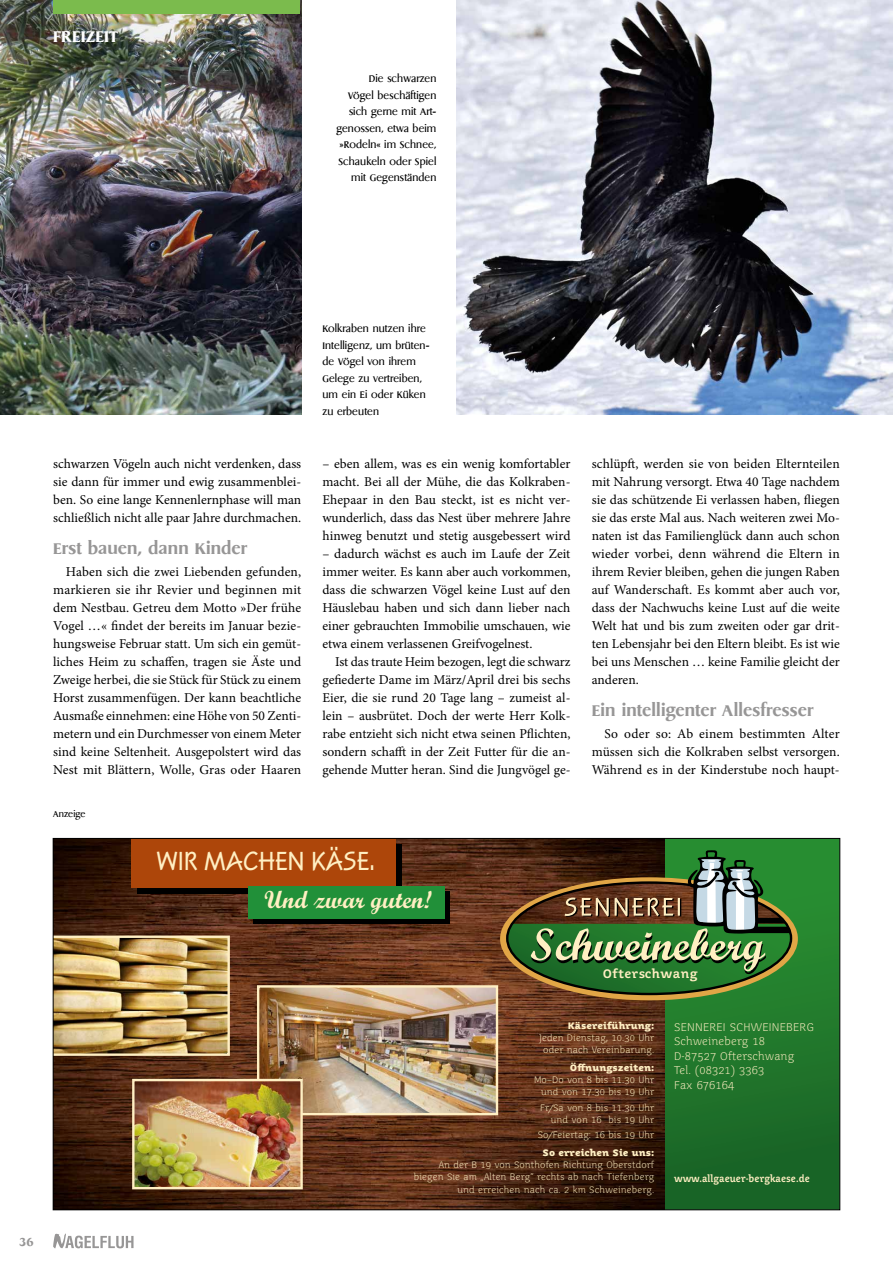
<style>
.page{position:relative;width:893px;height:1263px;background:#fff}
.page>*{position:absolute;margin:0;border:0;box-sizing:border-box;transform-origin:0 0}
.t1{font:700 27.15px "Squire D";letter-spacing:.02em;color:#ffefc3}
.t2{font:700 24.9px "Script";color:#ffefc3}
.t3{font:19.5px "Dragon Serial Xbold";letter-spacing:.005em;color:#979696}
.t4{font:19.5px "Dragon Serial Xbold";letter-spacing:.015em;color:#fff}
.t5{font:15px "Dragon Serial Xbold";color:#979696}
.t6{font:13.5px/18px "Minion Pro";color:#000;text-align:justify}
.t7{font:12px/16.5px "Dragon Serial";letter-spacing:.01em;color:#000}
.t8{font:500 12px "Juvenis";letter-spacing:.04em;color:#ffefc3}
.t9{font:300 10.8px/14.4px "Juvenis";letter-spacing:.01em;color:#ffefc3}
.t10{font:10.5px "Dragon Serial";letter-spacing:.01em;color:#000}
.t11{font:500 9.6px "Juvenis";letter-spacing:.01em;color:#ffefc3;scale:.9 1}
.t12{font:300 9.15px/12.1px "Juvenis";letter-spacing:.01em;color:#ffefc3;text-align:right}
.t13{font:500 9.15px "Juvenis";letter-spacing:.01em;color:#ffefc3}
</style>
<div class="page">
<svg style="left:53px;top:1233px;width:81px;height:15px"></svg>
<img style="left:0;top:0;width:301px;height:414px">
<img style="left:456px;top:0;width:437px;height:415px">
<div style="left:53px;top:0;width:247px;height:13px;background:#7bbb4d"></div>
<svg style="left:664px;top:840px;width:174px;height:368px"></svg>
<img style="left:55px;top:840px;width:609px;height:368px">
<svg style="left:500px;top:877px;width:298px;height:123px"></svg>
<svg style="left:507px;top:850px;width:284px;height:144px"></svg>
<img style="left:55px;top:934px;width:444px;height:256px">
<div style="left:137px;top:844px;width:265px;height:50px;background:#000"></div>
<div style="left:253px;top:891px;width:197px;height:33px;background:linear-gradient(to right,#000,#000)"></div>
<div style="left:132px;top:838px;width:264px;height:50px;background:#ad460a"></div>
<div style="left:248px;top:886px;width:197px;height:32px;background:#219039"></div>
<h3 class="t4" style="left:53px;top:24px;width:66px">FREIZEIT</h3>
<p class="t7" style="left:336px;top:70px;width:102px;text-align:right">Die schwarzen<br>Vögel beschäftigen sich gerne mit Art&shy;genossen, etwa beim »Rodeln« im Schnee,<br>Schaukeln oder Spiel mit Gegenständen</p>
<p class="t6" style="left:53px;top:455px;width:250px">schwarzen Vögeln auch nicht verdenken, dass sie dann für immer und ewig zusammenblei&shy;ben. So eine lange Kennenlernphase will man schließlich nicht alle paar Jahre durchmachen.</p>
<h3 class="t3" style="left:53px;top:536px;width:195px">Erst bauen, dann Kinder</h3>
<p class="t6" style="left:53px;top:563px;width:250px;text-indent:13px">Haben sich die zwei Liebenden gefunden, markieren sie ihr Revier und beginnen mit dem Nestbau. Getreu dem Motto »Der frühe Vogel …« findet der bereits im Januar bezie&shy;hungsweise Februar statt. Um sich ein gemüt&shy;liches Heim zu schaffen, tragen sie Äste und Zweige herbei, die sie Stück für Stück zu einem Horst zusammenfügen. Der kann beachtliche Ausmaße einnehmen: eine Höhe von 50 Zenti&shy;metern und ein Durchmesser von einem Meter sind keine Seltenheit. Ausgepolstert wird das Nest mit Blättern, Wolle, Gras oder Haaren</p>
<p class="t10" style="left:53px;top:807px;width:34px">Anzeige</p>
<p class="t7" style="left:322px;top:320px;width:109px">Kolkraben nutzen ihre<br>Intelligenz, um brüten&shy;de Vögel von ihrem<br>Gelege zu vertreiben, um ein Ei oder Küken zu erbeuten</p>
<p class="t6" style="left:322px;top:455px;width:250px">– eben allem, was es ein wenig komfortabler macht. Bei all der Mühe, die das Kolkraben-Ehepaar in den Bau steckt, ist es nicht ver&shy;wunderlich, dass das Nest über mehrere Jahre hinweg benutzt und stetig ausgebessert wird</p>
<p class="t6" style="left:322px;top:545px;width:250px">– dadurch wächst es auch im Laufe der Zeit immer weiter. Es kann aber auch vorkommen, dass die schwarzen Vögel keine Lust auf den Häuslebau haben und sich dann lieber nach einer gebrauchten Immobilie umschauen, wie etwa einem verlassenen Greifvogelnest.</p>
<p class="t6" style="left:322px;top:653px;width:250px;text-indent:13px">Ist das traute Heim bezogen, legt die schwarz gefiederte Dame im März/April drei bis sechs Eier, die sie rund 20 Tage lang – zumeist al&shy;lein – ausbrütet. Doch der werte Herr Kolk&shy;rabe entzieht sich nicht etwa seinen Pflichten, sondern schafft in der Zeit Futter für die an&shy;gehende Mutter heran. Sind die Jungvögel ge-</p>
<h1 class="t1" style="left:157px;top:846px;width:219px">WIR MACHEN KÄSE.</h1>
<h2 class="t2" style="left:264px;top:884px;width:169px">Und zwar guten!</h2>
<p class="t6" style="left:592px;top:455px;width:250px">schlüpft, werden sie von beiden Elternteilen mit Nahrung versorgt. Etwa 40 Tage nachdem sie das schützende Ei verlassen haben, fliegen sie das erste Mal aus. Nach weiteren zwei Mo&shy;naten ist das Familienglück dann auch schon wieder vorbei, denn während die Eltern in ihrem Revier bleiben, gehen die jungen Raben auf Wanderschaft. Es kommt aber auch vor, dass der Nachwuchs keine Lust auf die weite Welt hat und bis zum zweiten oder gar drit&shy;ten Lebensjahr bei den Eltern bleibt. Es ist wie bei uns Menschen … keine Familie gleicht der anderen.</p>
<h3 class="t3" style="left:592px;top:698px;width:223px">Ein intelligenter Allesfresser</h3>
<p class="t6" style="left:592px;top:725px;width:249px;text-indent:13px">So oder so: Ab einem bestimmten Alter müssen sich die Kolkraben selbst versorgen.<br>Während es in der Kinderstube noch haupt-</p>
<p class="t5" style="left:19px;top:1232px;width:16px">36</p>
<p class="t8" style="left:603px;top:966px;width:96px">Ofterschwang</p>
<p class="t13" style="left:568px;top:1019px;width:88px">Käsereiführung:</p>
<p class="t12" style="left:539px;top:1031px;width:117px;text-align:center">Jeden Dienstag, 10.30 Uhr oder nach Vereinbarung.</p>
<p class="t13" style="left:570px;top:1062px;width:86px">Öffnungszeiten:</p>
<p class="t12" style="left:534px;top:1074px;width:122px">Mo–Do von 8 bis 11.30 Uhr und von 17.30 bis 19 Uhr</p>
<p class="t12" style="left:540px;top:1101px;width:116px">Fr/Sa von 8 bis 11.30 Uhr und von 16 bis 19 Uhr</p>
<p class="t12" style="left:538px;top:1128px;width:118px">So/Feiertag: 16 bis 19 Uhr</p>
<p class="t13" style="left:543px;top:1147px;width:113px">So erreichen Sie uns:</p>
<p class="t12" style="left:414px;top:1159px;width:242px">An der B 19 von Sonthofen Richtung Oberstdorf biegen Sie am „Alten Berg“ rechts ab nach Tiefenberg und erreichen nach ca. 2 km Schweineberg.</p>
<p class="t9" style="left:674px;top:1020px;width:142px">SENNEREI SCHWEINEBERG<br>Schweineberg 18<br>D-87527 Ofterschwang<br>Tel. (08321) 3363<br>Fax 676164</p>
<p class="t11" style="left:674px;top:1172px;width:152px">www.allgaeuer-bergkaese.de</p>
</div>
